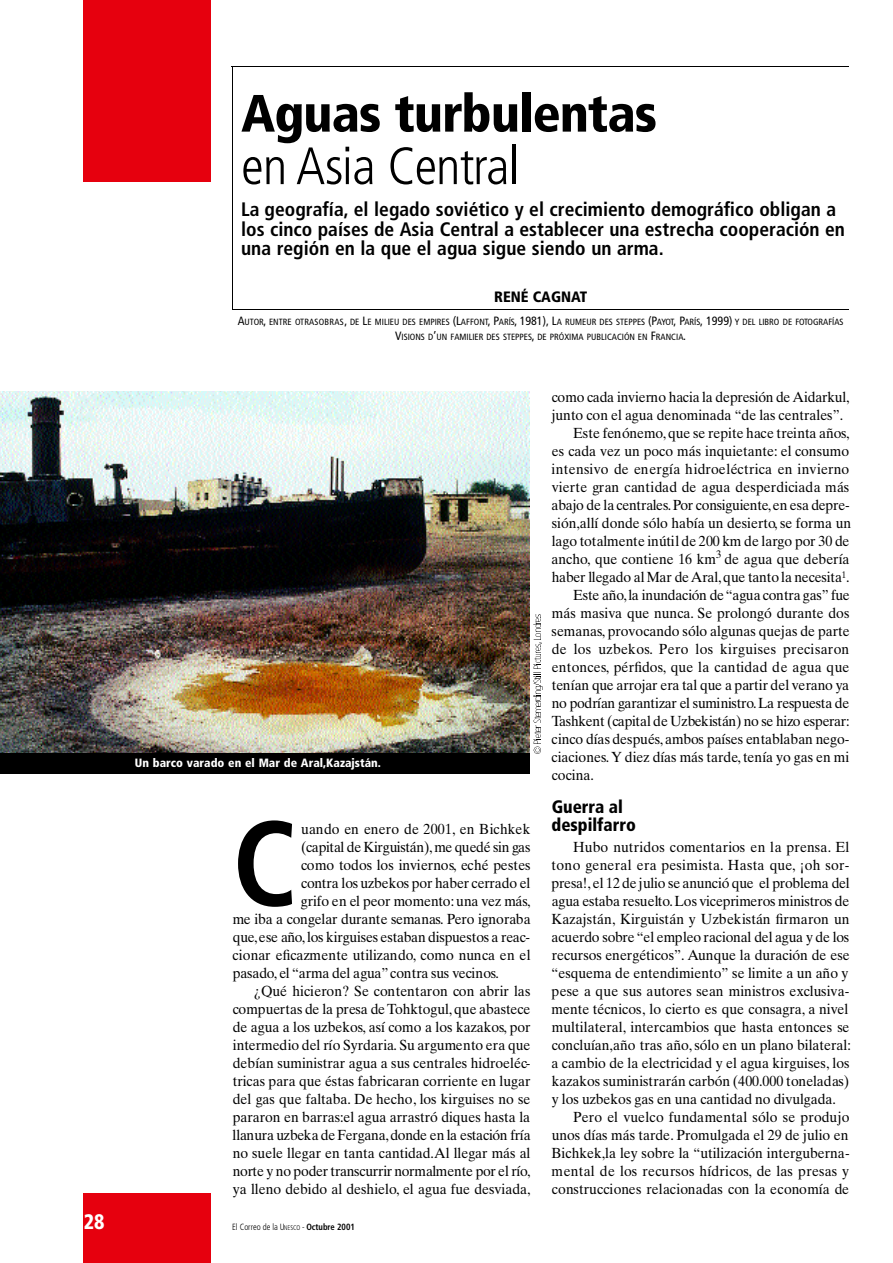
<style>
.page{position:relative;width:893px;height:1263px;background:#fff}
.page>*{position:absolute;margin:0;border:0;box-sizing:border-box;transform-origin:0 0}
.t1{font:700 condensed 120.3px "Frutiger";color:#000;scale:.95 1}
.t2{font:900 condensed 52.5px "Frutiger";letter-spacing:-.02em;color:#000}
.t3{font:300 condensed 52.5px "Frutiger";letter-spacing:-.02em;color:#000}
.t4{font:900 condensed 21px "Frutiger";color:#fff;scale:.95 1}
.t5{font:700 condensed 19.5px/19.5px "Frutiger";color:#000}
.t6{font:900 condensed 18px/18px "Frutiger";color:#000;scale:.95 1}
.t7{font:900 condensed 15px "Frutiger";color:#000}
.t8{font:14.7px/18px "Times Ten";color:#000;scale:.95 1}
.t9{font:14.7px "Times Ten";letter-spacing:-.025em;color:#000;scale:.95 1}
.t10{font:14.7px "Times Ten";letter-spacing:-.02em;color:#000;scale:.95 1}
.t11{font:14.7px "Times Ten";letter-spacing:.02em;color:#000;scale:.95 1}
.t12{font:14.7px "Times Ten";letter-spacing:.025em;color:#000;scale:.95 1}
.t13{font:900 condensed 12px "Frutiger";color:#fff}
.t14{font:condensed 9px/15px "Frutiger";color:#000;text-align:center}
.t15{font:300 condensed 9px "Frutiger";color:#000;scale:.95 1}
.s1{font-size:12px}
.s2{font-size:6.75px}
.s3{font-weight:700}
</style>
<div class="page">
<hr style="left:232px;top:67px;width:1px;height:243px;background:#000">
<hr style="left:232px;top:309px;width:617px;height:1px;background:#000">
<img style="left:0;top:392px;width:530px;height:361px">
<div style="left:0;top:753px;width:530px;height:21px;background:#000"></div>
<div style="left:84px;top:0;width:127px;height:182px;background:#e6000e"></div>
<div style="left:84px;top:1194px;width:127px;height:69px;background:#e6000e"></div>
<hr style="left:232px;top:66px;width:617px;height:1px;background:#000">
<svg style="left:533px;top:615px;width:9px;height:138px"></svg>
<h2 class="t2" style="left:241px;top:92px;width:417px">Aguas turbulentas</h2>
<h2 class="t3" style="left:241px;top:145px;width:279px">en Asia Centra l</h2>
<h3 class="t5" style="left:241px;top:201px;width:605px">La geografía, el legado soviético y el crecimiento demográfico obligan a los cinco países de Asia Central a establecer una estrecha cooperación en una región en la que el agua sigue siendo un arma.</h3>
<p class="t7" style="left:494px;top:290px;width:94px">RENÉ CAGNAT</p>
<p class="t14" style="left:238px;top:315px;width:607px"><span class="s1">A</span>UTOR<span class="s1">,</span> ENTRE OTRASOBRAS<span class="s1">,</span> DE <span class="s1">L</span>E MILIEU DES EMPIRES <span class="s1">(L</span>AFFONT<span class="s1">, P</span>ARÍS<span class="s1">, 1981), L</span>A RUMEUR DES STEPPES <span class="s1">(P</span>AYOT<span class="s1">, P</span>ARÍS<span class="s1">, 1999)</span> Y DEL LIBRO DE FOTOGRAFÍAS<br><span class="s1">V</span>ISIONS D<span class="s1">’</span>UN FAMILIER DES STEPPES<span class="s1">,</span> DE PRÓXIMA PUBLICACIÓN EN <span class="s1">F</span>RANCIA<span class="s1">.</span></p>
<p class="t13" style="left:135px;top:758px;width:247px">Un barco varado en el Mar de Aral,Kazajstán.</p>
<h1 class="t1" style="left:233px;top:815px;width:68px">C</h1>
<p class="t8" style="left:301px;top:821px;width:243px">uando en enero de 2001, en Bichkek</p>
<p class="t9" style="left:301px;top:841px;width:243px">(capital de Kirguistán),me quedé sin gas</p>
<p class="t8" style="left:301px;top:857px;width:243px">como todos los inviernos, eché pestes</p>
<p class="t8" style="left:301px;top:875px;width:243px">contra los uzbekos por haber cerrado el</p>
<p class="t8" style="left:301px;top:893px;width:243px">grifo en el peor momento: una vez más,</p>
<p class="t8" style="left:233px;top:911px;width:315px">me iba a congelar durante semanas. Pero ignoraba</p>
<p class="t8" style="left:233px;top:929px;width:314px">q u e,ese año,los kirguises estaban dispuestos a reac-</p>
<p class="t8" style="left:233px;top:947px;width:315px">cionar eficazmente utilizando, como nunca en el</p>
<p class="t8" style="left:233px;top:965px;width:281px">p a s a d o, el “arma del agua” contra sus vecinos.</p>
<p class="t8" style="left:254px;top:983px;width:293px">¿Qué hicieron? Se contentaron con abrir las</p>
<p class="t8" style="left:233px;top:1001px;width:315px">compuertas de la presa de To h k t o g u l ,que abastece</p>
<p class="t8" style="left:233px;top:1019px;width:315px">de agua a los uzbekos, así como a los kazakos, por</p>
<p class="t8" style="left:233px;top:1037px;width:314px">intermedio del río Syrdaria. Su argumento era que</p>
<p class="t8" style="left:233px;top:1055px;width:314px">debían suministrar agua a sus centrales hidroeléc-</p>
<p class="t8" style="left:233px;top:1073px;width:315px">tricas para que éstas fabricaran corriente en lugar</p>
<p class="t8" style="left:233px;top:1091px;width:315px">del gas que faltaba. De hecho, los kirguises no se</p>
<p class="t8" style="left:233px;top:1109px;width:314px">pararon en barras:el agua arrastró diques hasta la</p>
<p class="t10" style="left:233px;top:1129px;width:315px">llanura uzbeka de Fe r g a n a ,donde en la estación fría</p>
<p class="t8" style="left:233px;top:1145px;width:315px">no suele llegar en tanta cantidad.Al llegar más al</p>
<p class="t9" style="left:233px;top:1165px;width:315px">norte y no poder transcurrir normalmente por el río,</p>
<p class="t8" style="left:233px;top:1181px;width:315px">ya lleno debido al deshielo, el agua fue desviada,</p>
<h3 class="t4" style="left:84px;top:1214px;width:23px">28</h3>
<p class="t15" style="left:232px;top:1223px;width:131px">El Correo de la U<span class="s2">NESCO</span> - <span class="s3">Octubre 2001</span></p>
<p class="t8" style="left:552px;top:389px;width:315px">como cada invierno hacia la depresión de A i d a r k u l ,</p>
<p class="t8" style="left:551px;top:407px;width:308px">junto con el agua denominada “de las centrales”.</p>
<p class="t8" style="left:573px;top:425px;width:293px">Este fenónemo,que se repite hace treinta años,</p>
<p class="t8" style="left:552px;top:443px;width:314px">es cada vez un poco más inquietante: el consumo</p>
<p class="t8" style="left:551px;top:461px;width:315px">intensivo de energía hidroeléctrica en invierno</p>
<p class="t8" style="left:552px;top:479px;width:314px">vierte gran cantidad de agua desperdiciada más</p>
<p class="t8" style="left:551px;top:497px;width:315px">abajo de la centrales.Por consiguiente,en esa depre-</p>
<p class="t8" style="left:551px;top:515px;width:316px">sión,allí donde sólo había un desierto, se forma un</p>
<p class="t8" style="left:552px;top:533px;width:315px">lago totalmente inútil de 200 km de largo por 30 de</p>
<p class="t8" style="left:551px;top:551px;width:315px">ancho, que contiene 16 km<sup>3</sup> de agua que debería</p>
<p class="t8" style="left:551px;top:569px;width:315px">haber llegado al Mar de A r a l ,que tanto la necesita<sup>1</sup>.</p>
<p class="t8" style="left:573px;top:587px;width:293px">Este año,la inundación de “agua contra gas” f u e</p>
<p class="t8" style="left:552px;top:605px;width:315px">más masiva que nunca. Se prolongó durante dos</p>
<p class="t8" style="left:551px;top:623px;width:315px">semanas, provocando sólo algunas quejas de parte</p>
<p class="t12" style="left:551px;top:643px;width:314px">de los uzbekos. Pero los kirguises precisaron</p>
<p class="t11" style="left:552px;top:661px;width:315px">e n t o n c e s, p é r fid o s, que la cantidad de agua que</p>
<p class="t8" style="left:552px;top:677px;width:314px">tenían que arrojar era tal que a partir del verano ya</p>
<p class="t9" style="left:551px;top:697px;width:314px">no podrían garantizar el suministro.La respuesta de</p>
<p class="t9" style="left:551px;top:715px;width:315px">Tashkent (capital de Uzbekistán) no se hizo esperar:</p>
<p class="t8" style="left:551px;top:731px;width:315px">cinco días después,ambos países entablaban nego-</p>
<p class="t8" style="left:551px;top:749px;width:315px">ciaciones.Y diez días más tarde,tenía yo gas en mi</p>
<p class="t8" style="left:551px;top:767px;width:46px">cocina.</p>
<p class="t6" style="left:551px;top:799px;width:90px">Guerra al despilfarro</p>
<p class="t8" style="left:551px;top:839px;width:316px;text-indent:22px">Hubo nutridos comentarios en la prensa. E l tono general era pesimista. Hasta que, ¡oh sor&shy;p r e s a ! , el 12 de julio se anunció que el problema del agua estaba resuelto.Los viceprimeros ministros de K a z a j s t á n , Kirguistán y Uzbekistán firmaron un acuerdo sobre “el empleo racional del agua y de los recursos energéticos”. Aunque la duración de ese “esquema de entendimiento” se limite a un año y pese a que sus autores sean ministros exclusiva&shy;mente técnicos, lo cierto es que consagra, a nivel m u l t i l a t e r a l , intercambios que hasta entonces se concluían,año tras año,sólo en un plano bilateral: a cambio de la electricidad y el agua kirguises, los kazakos suministrarán carbón (400.000 toneladas) y los uzbekos gas en una cantidad no divulgada.</p>
<p class="t8" style="left:551px;top:1109px;width:315px;text-align:justify;text-indent:22px">Pero el vuelco fundamental sólo se produjo unos días más tarde. Promulgada el 29 de julio en Bichkek,la ley sobre la “utilización interguberna&shy;mental de los recursos hídricos, de las presas y construcciones relacionadas con la economía de</p>
</div>
